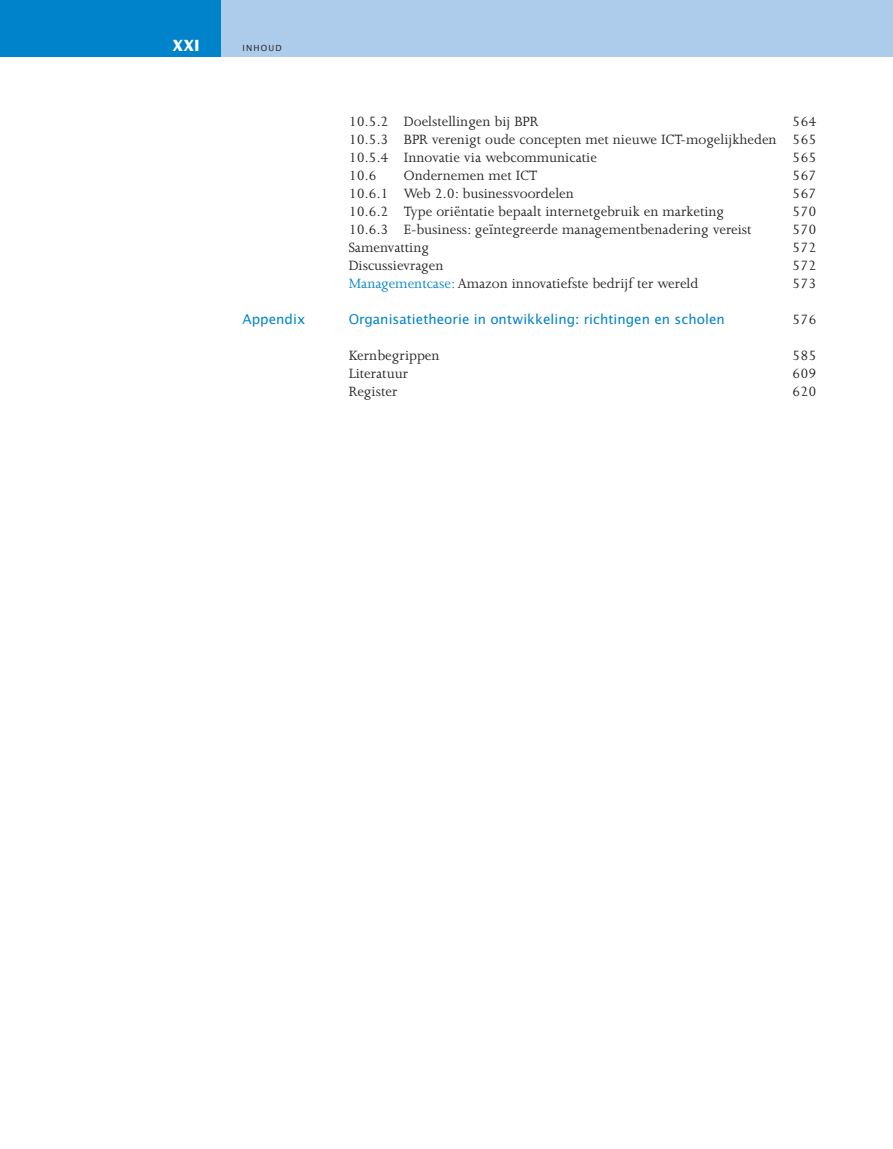
<style>
.page{position:relative;width:893px;height:1149px;background:#fff}
.page>*{position:absolute;margin:0;border:0;box-sizing:border-box;transform-origin:0 0}
.t1{font:15.45px/18px "Joanna MT Std";color:#231f20;text-align:justify}
.t2{font:700 15.45px "Lucida Sans";color:#fff}
.t3{font:13.5px "Lucida Sans";color:#0083ca}
.t4{font:8.4px "Lucida Sans";letter-spacing:.145em;color:#231f20}
.s1{color:#0083ca}
</style>
<div class="page">
<div style="left:0;top:0;width:221px;height:56px;background:#0083ca"></div>
<div style="left:221px;top:0;width:672px;height:56px;background:#adccec"></div>
<p class="t2" style="left:173px;top:40px;width:29px">XXI</p>
<p class="t4" style="left:242px;top:45px;width:41px">INHOUD</p>
<p class="t1" style="left:349px;top:114px;width:191px">10.5.2 Doelstellingen bij BPR</p>
<p class="t1" style="left:349px;top:114px;width:469px;text-indent:444px">564<br>10.5.3 BPR verenigt oude concepten met nieuwe ICT-mogelijkheden 565<br>10.5.4 Innovatie via webcommunicatie</p>
<p class="t1" style="left:792px;top:150px;width:26px">565</p>
<p class="t1" style="left:349px;top:168px;width:30px">10.6</p>
<p class="t1" style="left:404px;top:168px;width:135px">Ondernemen met ICT</p>
<p class="t1" style="left:792px;top:168px;width:26px">567</p>
<p class="t1" style="left:349px;top:186px;width:227px">10.6.1 Web 2.0: businessvoordelen</p>
<p class="t1" style="left:792px;top:186px;width:26px">567</p>
<p class="t1" style="left:349px;top:204px;width:377px">10.6.2 Type oriëntatie bepaalt internetgebruik en marketing</p>
<p class="t1" style="left:792px;top:204px;width:26px">570</p>
<p class="t1" style="left:349px;top:222px;width:404px">10.6.3 E-business: geïntegreerde managementbenadering vereist</p>
<p class="t1" style="left:792px;top:222px;width:26px">570</p>
<p class="t1" style="left:349px;top:240px;width:82px">Samenvatting</p>
<p class="t1" style="left:792px;top:240px;width:26px">572</p>
<p class="t1" style="left:349px;top:258px;width:96px">Discussievragen</p>
<p class="t1" style="left:792px;top:258px;width:26px">572</p>
<p class="t1" style="left:349px;top:276px;width:351px"><span class="s1">Managementcase:</span> Amazon innovatiefste bedrijf ter wereld</p>
<p class="t1" style="left:792px;top:276px;width:26px">573</p>
<p class="t3" style="left:242px;top:314px;width:64px">Appendix</p>
<p class="t3" style="left:349px;top:314px;width:378px">Organisatietheorie in ontwikkeling: richtingen en scholen</p>
<p class="t1" style="left:792px;top:312px;width:26px">576</p>
<p class="t1" style="left:349px;top:348px;width:92px">Kernbegrippen</p>
<p class="t1" style="left:792px;top:348px;width:26px">585</p>
<p class="t1" style="left:349px;top:366px;width:61px">Literatuur</p>
<p class="t1" style="left:792px;top:366px;width:26px">609</p>
<p class="t1" style="left:349px;top:384px;width:50px">Register</p>
<p class="t1" style="left:792px;top:384px;width:26px">620</p>
</div>
